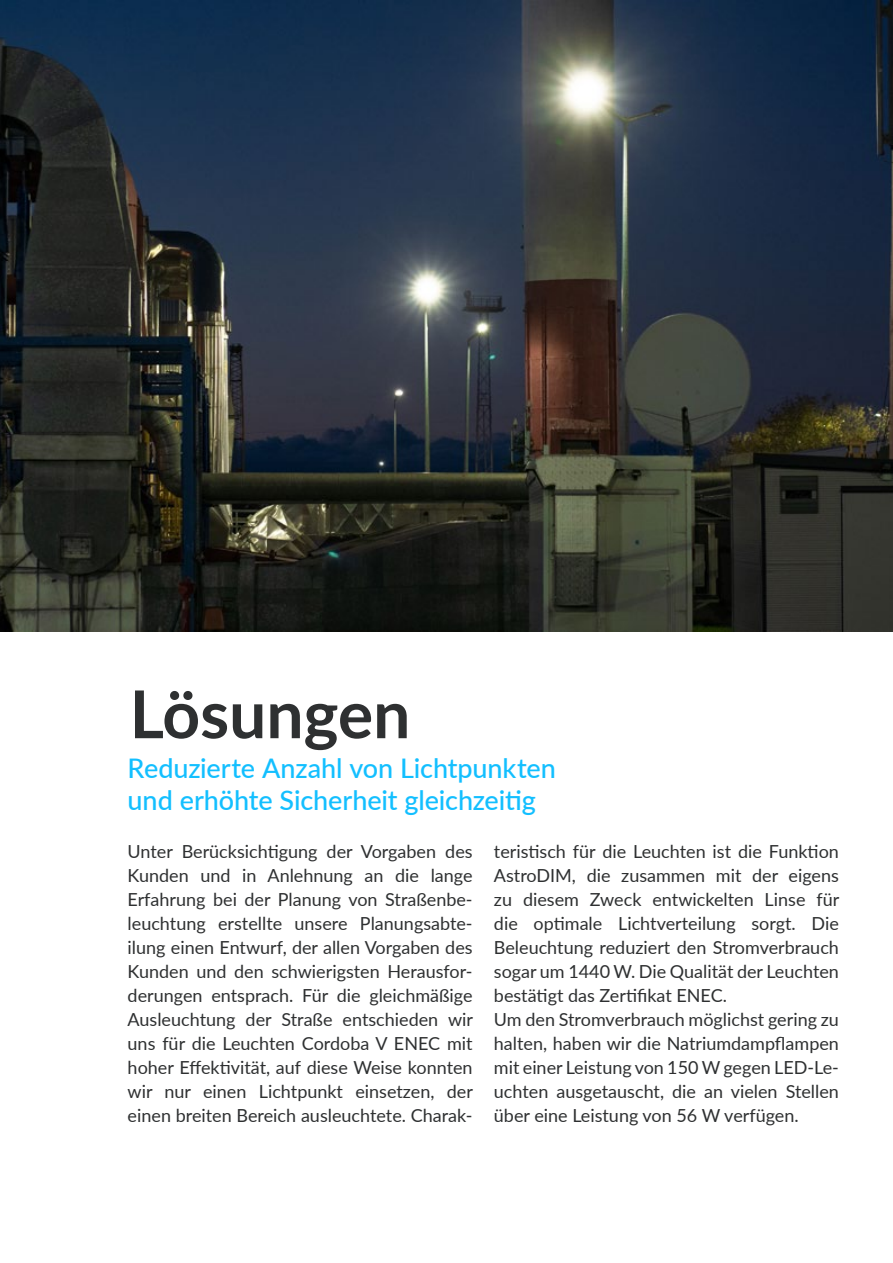
<style>
.page{position:relative;width:893px;height:1263px;background:#fff}
.page>*{position:absolute;margin:0;border:0;box-sizing:border-box;transform-origin:0 0}
.t1{font:700 66px "Lato";color:#2e3031}
.t2{font:500 27px/32.4px "Lato";letter-spacing:-.005em;color:#13bfff}
.t3{font:18px/24px "Lato";color:#2e3031;text-align:justify}
</style>
<div class="page">
<img style="left:1px;top:0;width:892px;height:631px">
<hr style="left:0;top:0;width:1px;height:631px;background:#000">
<h1 class="t1" style="left:130px;top:666px;width:282px">Lösungen</h1>
<h2 class="t2" style="left:128px;top:751px;width:430px">Reduzierte Anzahl von Lichtpunkten und erhöhte Sicherheit gleichzeitig</h2>
<p class="t3" style="left:128px;top:838px;width:347px">Unter Berücksichtigung der Vorgaben des Kunden und in Anlehnung an die lange Erfahrung bei der Planung von Straßenbe&shy;leuchtung erstellte unsere Planungsabte&shy;ilung einen Entwurf, der allen Vorgaben des Kunden und den schwierigsten Herausfor&shy;derungen entsprach. Für die gleichmäßige Ausleuchtung der Straße entschieden wir uns für die Leuchten Cordoba V ENEC mit hoher Effektivität, auf diese Weise konnten wir nur einen Lichtpunkt einsetzen, der einen breiten Bereich ausleuchtete. Charak-</p>
<p class="t3" style="left:494px;top:838px;width:347px;text-align:left">teristisch für die Leuchten ist die Funktion AstroDIM, die zusammen mit der eigens zu diesem Zweck entwickelten Linse für die optimale Lichtverteilung sorgt. Die Beleuchtung reduziert den Stromverbrauch sogar um 1440 W. Die Qualität der Leuchten bestätigt das Zertifikat ENEC.<br>Um den Stromverbrauch möglichst gering zu halten, haben wir die Natriumdampflampen mit einer Leistung von 150 W gegen LED-Le&shy;uchten ausgetauscht, die an vielen Stellen über eine Leistung von 56 W verfügen.</p>
</div>
